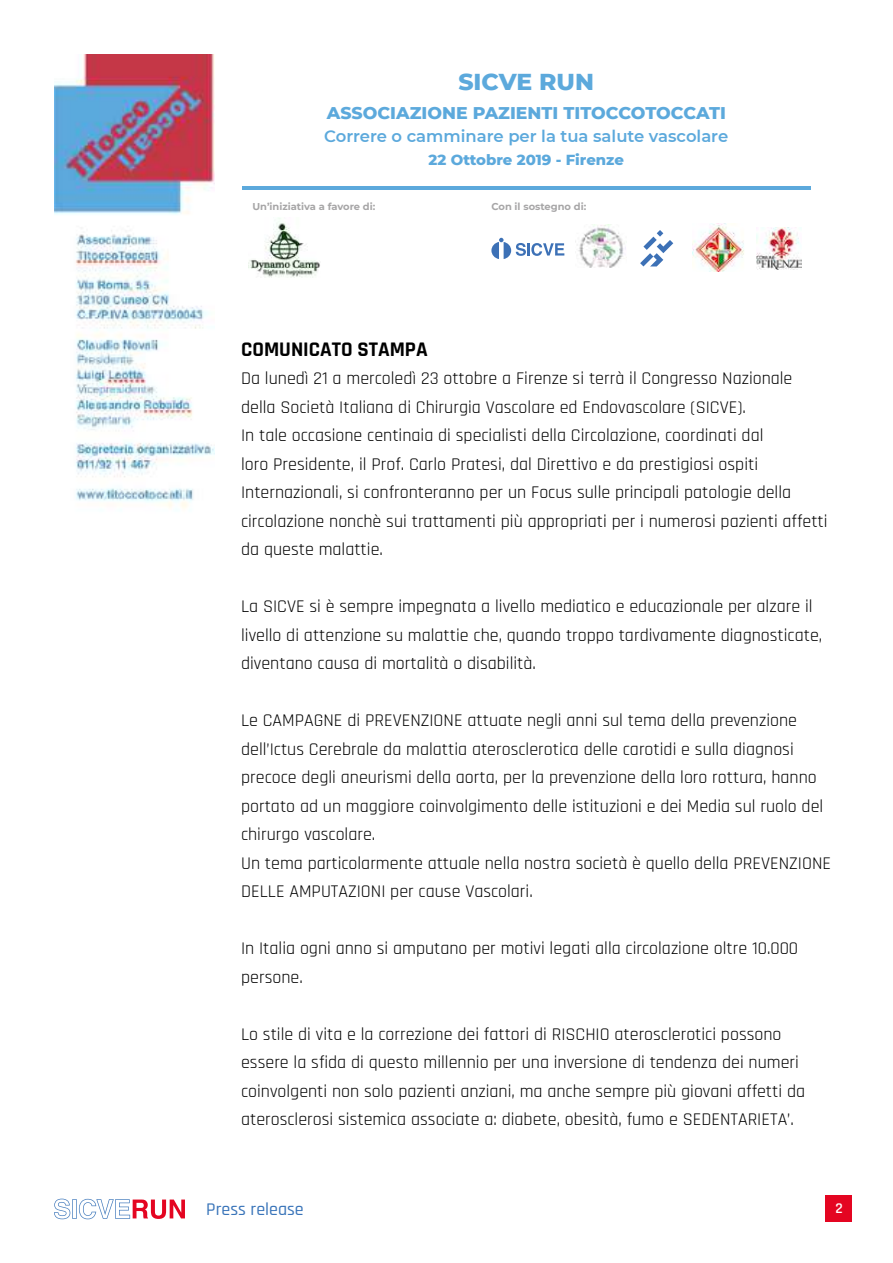
<style>
.page{position:relative;width:893px;height:1263px;background:#fff}
.page>*{position:absolute;margin:0;border:0;box-sizing:border-box;transform-origin:0 0}
.t1{font:800 23.55px "Montserrat";color:#5ca9dc}
.t2{font:700 21px "Rajdhani";color:#000}
.t3{font:18px/28.5px "Rajdhani";color:#000}
.t4{font:500 18px "Rajdhani";color:#3974b9}
.t5{font:800 17.4px "Montserrat";color:#5ca9dc}
.t6{font:600 16.5px "Montserrat";color:#5ca9dc}
.t7{font:600 15px "Rajdhani";color:#fff}
.t8{font:800 14.85px "Montserrat";color:#5ca9dc}
.t9{font:700 9.9px "Montserrat";color:#a7a6a7}
</style>
<div class="page">
<svg style="left:54px;top:1199px;width:131px;height:20px"></svg>
<div style="left:826px;top:1196px;width:26px;height:26px;background:#e40521"></div>
<hr style="left:242px;top:186px;width:568px;height:3px;background:#5ca9dc">
<img style="left:248px;top:218px;width:72px;height:60px">
<img style="left:577px;top:224px;width:49px;height:44px">
<svg style="left:491px;top:238px;width:73px;height:21px"></svg>
<img style="left:692px;top:223px;width:52px;height:49px">
<img style="left:756px;top:227px;width:46px;height:43px">
<svg style="left:640px;top:230px;width:33px;height:36px"></svg>
<img style="left:54px;top:54px;width:161px;height:455px">
<h1 class="t1" style="left:458px;top:64px;width:137px">SICVE RUN</h1>
<p class="t5" style="left:327px;top:100px;width:401px">ASSOCIAZIONE PAZIENTI TITOCCOTOCCATI</p>
<p class="t8" style="left:429px;top:149px;width:197px">22 Ottobre 2019 - Firenze</p>
<p class="t9" style="left:252px;top:199px;width:124px">Un’iniziativa a favore di:</p>
<p class="t9" style="left:491px;top:199px;width:96px">Con il sostegno di:</p>
<p class="t6" style="left:324px;top:124px;width:406px">Correre o camminare per la tua salute vascolare</p>
<p class="t2" style="left:241px;top:336px;width:188px">COMUNICATO STAMPA</p>
<p class="t3" style="left:241px;top:365px;width:588px">Da lunedì 21 a mercoledì 23 ottobre a Firenze si terrà il Congresso Nazionale della Società Italiana di Chirurgia Vascolare ed Endovascolare (SICVE).<br>In tale occasione centinaia di specialisti della Circolazione, coordinati dal<br>loro Presidente, il Prof. Carlo Pratesi, dal Direttivo e da prestigiosi ospiti Internazionali, si confronteranno per un Focus sulle principali patologie della circolazione nonchè sui trattamenti più appropriati per i numerosi pazienti affetti da queste malattie.</p>
<p class="t3" style="left:241px;top:593px;width:583px">La SICVE si è sempre impegnata a livello mediatico e educazionale per alzare il livello di attenzione su malattie che, quando troppo tardivamente diagnosticate, diventano causa di mortalità o disabilità.</p>
<p class="t3" style="left:241px;top:707px;width:591px">Le CAMPAGNE di PREVENZIONE attuate negli anni sul tema della prevenzione dell’Ictus Cerebrale da malattia aterosclerotica delle carotidi e sulla diagnosi precoce degli aneurismi della aorta, per la prevenzione della loro rottura, hanno portato ad un maggiore coinvolgimento delle istituzioni e dei Media sul ruolo del chirurgo vascolare.<br>Un tema particolarmente attuale nella nostra società è quello della PREVENZIONE DELLE AMPUTAZIONI per cause Vascolari.</p>
<p class="t3" style="left:241px;top:935px;width:559px">In Italia ogni anno si amputano per motivi legati alla circolazione oltre 10.000 persone.</p>
<p class="t3" style="left:241px;top:1020px;width:566px">Lo stile di vita e la correzione dei fattori di RISCHIO aterosclerotici possono essere la sfida di questo millennio per una inversione di tendenza dei numeri coinvolgenti non solo pazienti anziani, ma anche sempre più giovani affetti da aterosclerosi sistemica associate a: diabete, obesità, fumo e SEDENTARIETA’.</p>
<p class="t4" style="left:206px;top:1199px;width:99px">Press release</p>
<p class="t7" style="left:835px;top:1199px;width:9px">2</p>
</div>
